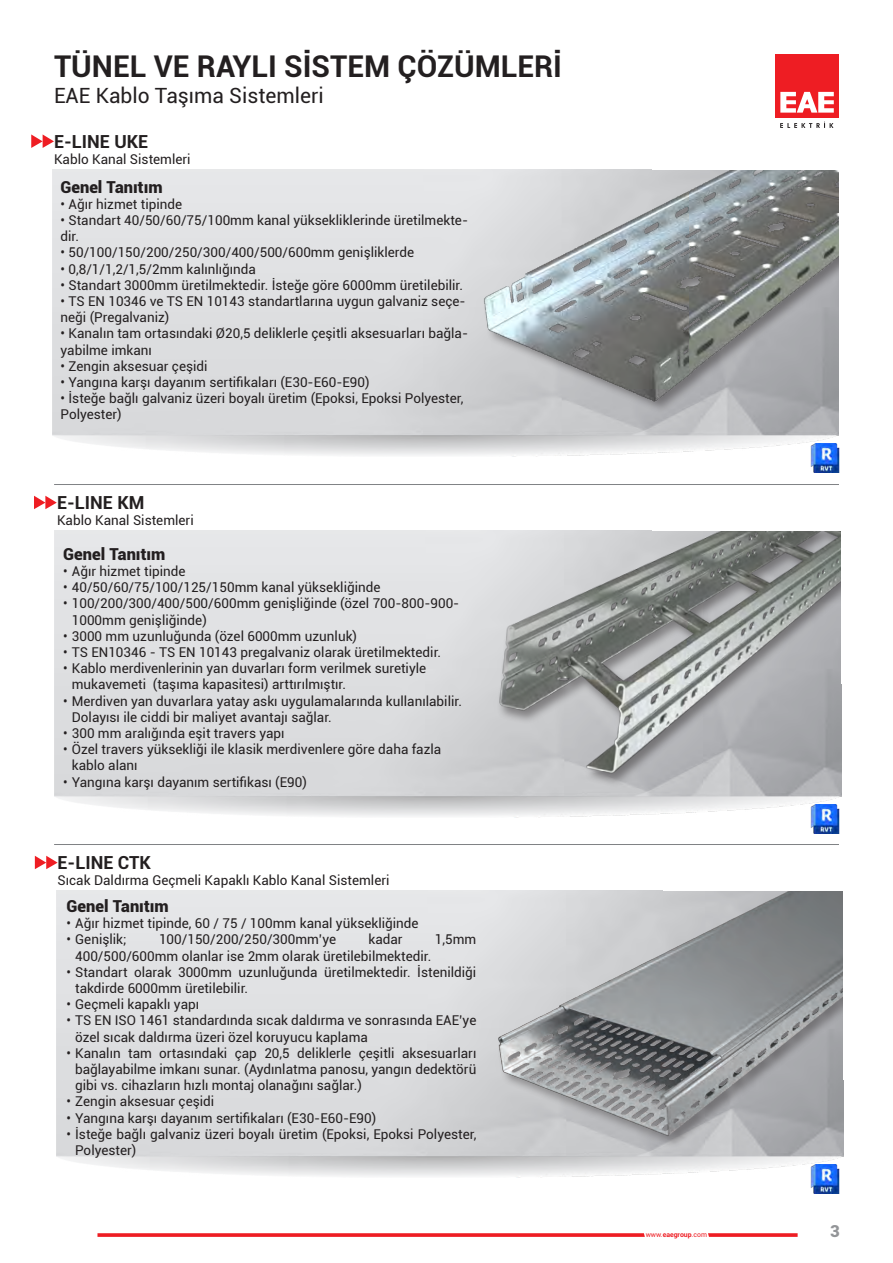
<style>
.page{position:relative;width:893px;height:1263px;background:#fff}
.page>*{position:absolute;margin:0;border:0;box-sizing:border-box;transform-origin:0 0}
.t1{font:700 30px "Roboto";color:#231f20}
.t2{font:21px "Roboto";color:#231f20}
.t3{font:700 18px "Roboto";color:#231f20}
.t4{font:900 16.5px "Roboto";color:#231f20}
.t5{font:900 16.5px "Roboto";color:#939598}
.t6{font:13.5px/16.2px "Roboto";color:#231f20}
.t7{font:6.9px "Roboto";color:#ee1d23}
.s1{font-weight:700}
</style>
<div class="page">
<svg style="left:97px;top:1233px;width:701px;height:4px;background:#f04348"></svg>
<div style="left:775px;top:54px;width:64px;height:64px;background:#ee1d23"></div>
<svg style="left:780px;top:92px;width:54px;height:21px"></svg>
<svg style="left:780px;top:122px;width:53px;height:6px"></svg>
<div style="left:483px;top:167px;width:371px;height:247px;background:#231f20;opacity:.45"></div>
<img style="left:470px;top:170px;width:370px;height:237px">
<div style="left:497px;top:523px;width:370px;height:264px;background:#231f20;opacity:.45"></div>
<img style="left:493px;top:525px;width:360px;height:257px">
<svg style="left:31px;top:134px;width:23px;height:14px"></svg>
<svg style="left:34px;top:496px;width:23px;height:13px"></svg>
<img style="left:56px;top:891px;width:787px;height:287px">
<div style="left:497px;top:884px;width:360px;height:265px;background:#231f20;opacity:.45"></div>
<img style="left:492px;top:886px;width:351px;height:251px">
<svg style="left:35px;top:856px;width:23px;height:13px"></svg>
<hr style="left:54px;top:484px;width:785px;height:1px;background:#808285">
<hr style="left:54px;top:844px;width:785px;height:1px;background:#808285">
<img style="left:811px;top:443px;width:29px;height:30px">
<img style="left:811px;top:804px;width:29px;height:30px">
<img style="left:811px;top:1165px;width:29px;height:29px">
<div style="left:843px;top:886px;width:45px;height:194px;background:#fff"></div>
<div style="left:843px;top:527px;width:45px;height:194px;background:#fff"></div>
<div style="left:841px;top:489px;width:46px;height:194px;background:#fff"></div>
<div style="left:839px;top:128px;width:45px;height:194px;background:#fff"></div>
<div style="left:652px;top:492px;width:194px;height:39px;background:#fff"></div>
<div style="left:652px;top:131px;width:194px;height:39px;background:#fff"></div>
<div style="left:663px;top:852px;width:194px;height:39px;background:#fff"></div>
<h1 class="t1" style="left:54px;top:45px;width:510px">TÜNEL VE RAYLI SİSTEM ÇÖZÜMLERİ</h1>
<p class="t2" style="left:54px;top:81px;width:271px">EAE Kablo Taşıma Sistemleri</p>
<p class="t3" style="left:54px;top:129px;width:96px">E-LINE UKE</p>
<p class="t6" style="left:54px;top:151px;width:138px">Kablo Kanal Sistemleri</p>
<p class="t4" style="left:61px;top:175px;width:104px">Genel Tanıtım</p>
<p class="t6" style="left:61px;top:195px;width:123px">• Ağır hizmet tipinde</p>
<p class="t6" style="left:61px;top:212px;width:409px">• Standart 40/50/60/75/100mm kanal yüksekliklerinde üretilmekte&shy;dir.</p>
<p class="t6" style="left:61px;top:244px;width:355px">• 50/100/150/200/250/300/400/500/600mm genişliklerde</p>
<p class="t6" style="left:61px;top:260px;width:197px">• 0,8/1/1,2/1,5/2mm kalınlığında</p>
<p class="t6" style="left:61px;top:276px;width:404px">• Standart 3000mm üretilmektedir. İsteğe göre 6000mm üretilebilir.</p>
<p class="t6" style="left:61px;top:293px;width:407px">• TS EN 10346 ve TS EN 10143 standartlarına uygun galvaniz seçe&shy;neği (Pregalvaniz)</p>
<p class="t6" style="left:61px;top:325px;width:409px">• Kanalın tam ortasındaki Ø20,5 deliklerle çeşitli aksesuarları bağla&shy;yabilme imkanı</p>
<p class="t6" style="left:61px;top:357px;width:149px">• Zengin aksesuar çeşidi</p>
<p class="t6" style="left:61px;top:374px;width:311px">• Yangına karşı dayanım sertifikaları (E30-E60-E90)</p>
<p class="t6" style="left:61px;top:390px;width:404px">• İsteğe bağlı galvaniz üzeri boyalı üretim (Epoksi, Epoksi Polyester,<br>Polyester)</p>
<p class="t3" style="left:57px;top:490px;width:89px">E-LINE KM</p>
<p class="t6" style="left:57px;top:512px;width:138px">Kablo Kanal Sistemleri</p>
<p class="t4" style="left:63px;top:542px;width:104px">Genel Tanıtım</p>
<p class="t6" style="left:63px;top:563px;width:124px">• Ağır hizmet tipinde</p>
<p class="t6" style="left:63px;top:579px;width:319px">• 40/50/60/75/100/125/150mm kanal yüksekliğinde</p>
<p class="t6" style="left:72px;top:595px;width:389px;text-indent:-9px">• 100/200/300/400/500/600mm genişliğinde (özel 700-800-900-<br>1000mm genişliğinde)</p>
<p class="t6" style="left:63px;top:627px;width:295px">• 3000 mm uzunluğunda (özel 6000mm uzunluk)</p>
<p class="t6" style="left:63px;top:644px;width:379px">• TS EN10346 - TS EN 10143 pregalvaniz olarak üretilmektedir.</p>
<p class="t6" style="left:72px;top:660px;width:356px;text-indent:-9px">• Kablo merdivenlerinin yan duvarları form verilmek suretiyle mukavemeti (taşıma kapasitesi) arttırılmıştır.</p>
<p class="t6" style="left:72px;top:692px;width:392px;text-indent:-9px">• Merdiven yan duvarlara yatay askı uygulamalarında kullanılabilir.<br>Dolayısı ile ciddi bir maliyet avantajı sağlar.</p>
<p class="t6" style="left:63px;top:725px;width:223px">• 300 mm aralığında eşit travers yapı</p>
<p class="t6" style="left:72px;top:741px;width:371px;text-indent:-9px">• Özel travers yüksekliği ile klasik merdivenlere göre daha fazla kablo alanı</p>
<p class="t6" style="left:63px;top:773px;width:245px">• Yangına karşı dayanım sertifikası (E90)</p>
<p class="t3" style="left:58px;top:850px;width:95px">E-LINE CTK</p>
<p class="t6" style="left:58px;top:872px;width:333px">Sıcak Daldırma Geçmeli Kapaklı Kablo Kanal Sistemleri</p>
<p class="t4" style="left:67px;top:894px;width:104px">Genel Tanıtım</p>
<p class="t6" style="left:67px;top:915px;width:353px">• Ağır hizmet tipinde, 60 / 75 / 100mm kanal yüksekliğinde</p>
<p class="t6" style="left:67px;top:931px;width:62px">• Genişlik;</p>
<p class="t6" style="left:159px;top:931px;width:179px">100/150/200/250/300mm’ye</p>
<p class="t6" style="left:368px;top:931px;width:36px">kadar</p>
<p class="t6" style="left:435px;top:931px;width:43px">1,5mm</p>
<p class="t6" style="left:75px;top:947px;width:358px">400/500/600mm olanlar ise 2mm olarak üretilebilmektedir.</p>
<p class="t6" style="left:75px;top:963px;width:403px;text-indent:-9px">• Standart olarak 3000mm uzunluğunda üretilmektedir. İstenildiği takdirde 6000mm üretilebilir.</p>
<p class="t6" style="left:67px;top:996px;width:134px">• Geçmeli kapaklı yapı</p>
<p class="t6" style="left:75px;top:1012px;width:403px;text-indent:-9px">• TS EN ISO 1461 standardında sıcak daldırma ve sonrasında EAE’ye özel sıcak daldırma üzeri özel koruyucu kaplama</p>
<p class="t6" style="left:75px;top:1044px;width:403px;text-align:justify;text-indent:-9px">• Kanalın tam ortasındaki çap 20,5 deliklerle çeşitli aksesuarları bağlayabilme imkanı sunar. (Aydınlatma panosu, yangın dedektörü gibi vs. cihazların hızlı montaj olanağını sağlar.)</p>
<p class="t6" style="left:67px;top:1093px;width:149px">• Zengin aksesuar çeşidi</p>
<p class="t6" style="left:67px;top:1109px;width:311px">• Yangına karşı dayanım sertifikaları (E30-E60-E90)</p>
<p class="t6" style="left:75px;top:1125px;width:403px;text-indent:-9px">• İsteğe bağlı galvaniz üzeri boyalı üretim (Epoksi, Epoksi Polyester,<br>Polyester)</p>
<p class="t7" style="left:646px;top:1229px;width:63px">www.<span class="s1">eaegroup</span>.com</p>
<p class="t5" style="left:830px;top:1219px;width:11px">3</p>
</div>
